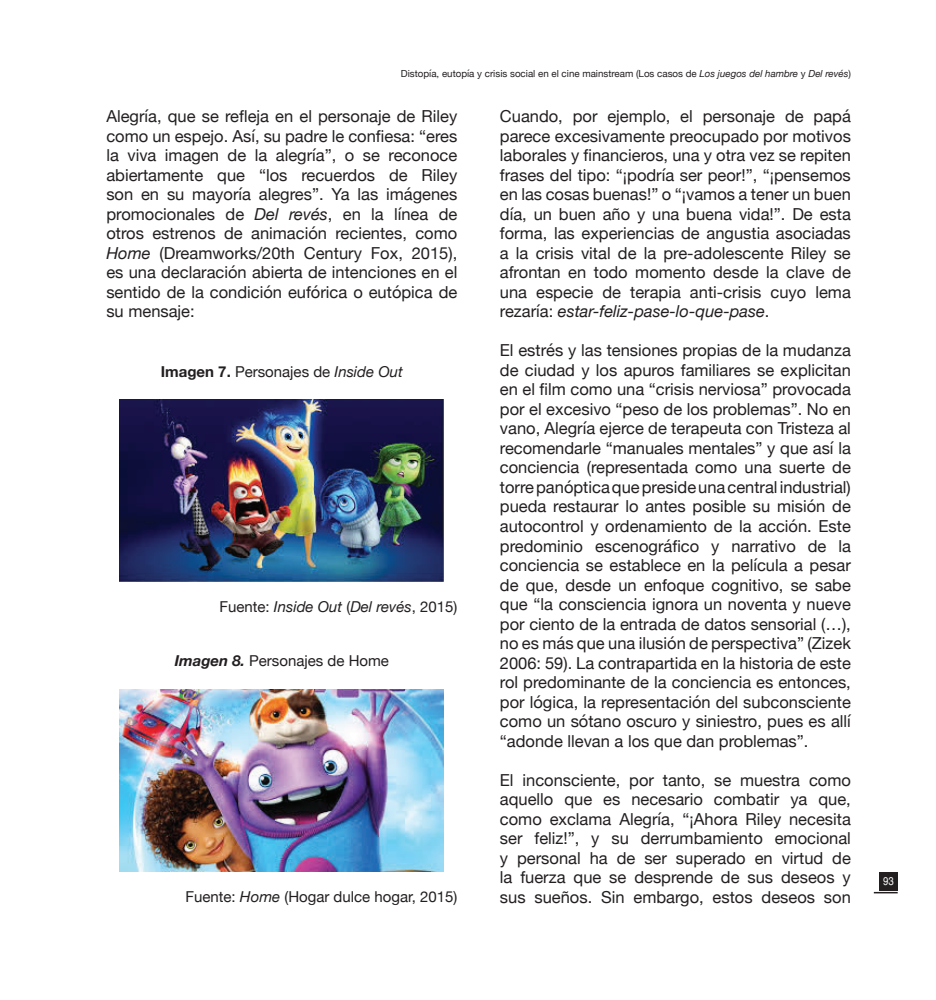
<style>
.page{position:relative;width:936px;height:1000px;background:#fff}
.page>*{position:absolute;margin:0;border:0;box-sizing:border-box;transform-origin:0 0}
.t1{font:16.5px/19.5px "Helvetica Neue";color:#231f20;text-align:justify}
.t2{font:15px "Helvetica Neue";color:#231f20}
.t3{font:italic 15px "Helvetica Neue";color:#231f20}
.t4{font:11.25px "Helvetica LT Std";color:#fff;scale:.85 1}
.t5{font:9.75px "Helvetica Neue";color:#231f20}
.s1{font-style:italic}
.s2{font-weight:700}
.s3{font-style:normal}
.s4{font-weight:700;font-style:italic}
</style>
<div class="page">
<div style="left:879px;top:872px;width:18px;height:18px;background:#231f20"></div>
<hr style="left:873px;top:891px;width:24px;height:2px;background:#231f20">
<img style="left:120px;top:400px;width:324px;height:181px">
<img style="left:120px;top:689px;width:324px;height:181px">
<p class="t5" style="left:401px;top:66px;width:451px">Distopía, eutopía y crisis social en el cine mainstream (Los casos de <span class="s1">Los juegos del hambre</span> y <span class="s1">Del revés</span>)</p>
<p class="t1" style="left:106px;top:107px;width:352px">Alegría, que se refleja en el personaje de Riley como un espejo. Así, su padre le confiesa: “eres la viva imagen de la alegría”, o se reconoce abiertamente que “los recuerdos de Riley son en su mayoría alegres”. Ya las imágenes promocionales de <span class="s1">Del revés</span>, en la línea de otros estrenos de animación recientes, como <span class="s1">Home</span> (Dreamworks/20th Century Fox, 2015), es una declaración abierta de intenciones en el sentido de la condición eufórica o eutópica de su mensaje:</p>
<p class="t1" style="left:500px;top:107px;width:352px">Cuando, por ejemplo, el personaje de papá parece excesivamente preocupado por motivos laborales y financieros, una y otra vez se repiten frases del tipo: “¡podría ser peor!”, “¡pensemos en las cosas buenas!” o “¡vamos a tener un buen día, un buen año y una buena vida!”. De esta forma, las experiencias de angustia asociadas a la crisis vital de la pre-adolescente Riley se afrontan en todo momento desde la clave de una especie de terapia anti-crisis cuyo lema rezaría: <span class="s1">estar-feliz-pase-lo-que-pase</span>.</p>
<p class="t1" style="left:500px;top:341px;width:352px">El estrés y las tensiones propias de la mudanza de ciudad y los apuros familiares se explicitan en el film como una “crisis nerviosa” provocada por el excesivo “peso de los problemas”. No en vano, Alegría ejerce de terapeuta con Tristeza al recomendarle “manuales mentales” y que así la conciencia (representada como una suerte de torre panóptica que preside una central industrial) pueda restaurar lo antes posible su misión de autocontrol y ordenamiento de la acción. Este predominio escenográfico y narrativo de la conciencia se establece en la película a pesar de que, desde un enfoque cognitivo, se sabe que “la consciencia ignora un noventa y nueve por ciento de la entrada de datos sensorial (…), no es más que una ilusión de perspectiva” (Zizek 2006: 59). La contrapartida en la historia de este rol predominante de la conciencia es entonces, por lógica, la representación del subconsciente como un sótano oscuro y siniestro, pues es allí “adonde llevan a los que dan problemas”.</p>
<p class="t1" style="left:500px;top:770px;width:352px">El inconsciente, por tanto, se muestra como aquello que es necesario combatir ya que, como exclama Alegría, “¡Ahora Riley necesita ser feliz!”, y su derrumbamiento emocional y personal ha de ser superado en virtud de la fuerza que se desprende de sus deseos y sus sueños. Sin embargo, estos deseos son</p>
<p class="t2" style="left:161px;top:360px;width:243px"><span class="s2">Imagen 7.</span> Personajes de <span class="s1">Inside Out</span></p>
<p class="t3" style="left:219px;top:596px;width:239px"><span class="s3">Fuente:</span> Inside Out <span class="s3">(</span>Del revés<span class="s3">, 2015)</span></p>
<p class="t2" style="left:175px;top:650px;width:216px"><span class="s4">Imagen 8.</span> Personajes de Home</p>
<p class="t2" style="left:185px;top:885px;width:273px">Fuente: <span class="s1">Home</span> (Hogar dulce hogar, 2015)</p>
<p class="t4" style="left:883px;top:874px;width:14px">93</p>
</div>
